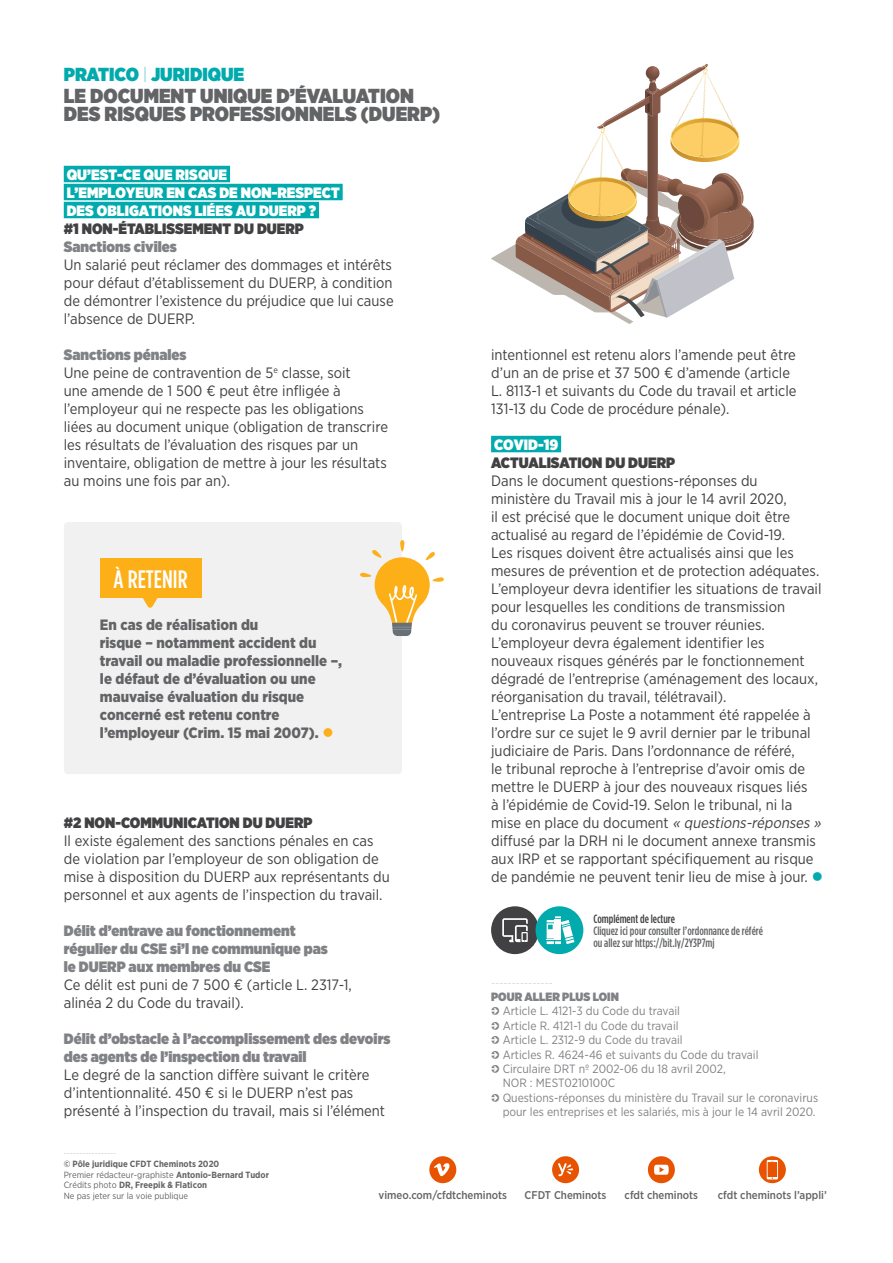
<style>
.page{position:relative;width:893px;height:1263px;background:#fff}
.page>*{position:absolute;margin:0;border:0;box-sizing:border-box;transform-origin:0 0}
.t1{font:500 25.2px "Gotham Condensed";color:#fff}
.t2{font:900 20.25px "Gotham Narrow";color:#636466}
.t3{font:900 18.9px "Gotham Narrow";color:#00aaad}
.t4{font:15px/18px "Gotham Narrow";color:#414042}
.t5{font:900 15px/18px "Gotham Narrow";color:#636466}
.t6{font:900 15px/18px "Gotham Narrow";color:#808285}
.t7{font:900 15px/18px "Gotham Narrow";color:#fff}
.t8{font:900 15px "Gotham Narrow";color:#414042}
.t9{font:12px/14.4px "Gotham Narrow";color:#808285}
.t10{font:500 12px/12px "Gotham Condensed";color:#636466}
.t11{font:500 12px "Gotham Condensed";color:#414042}
.t12{font:900 12px "Gotham Narrow";color:#808285}
.t13{font:500 11.25px "Gotham Narrow";color:#636466}
.t14{font:700 9px/10.8px "Gotham Narrow";color:#636466}
.t15{font:100 9px "Gotham Narrow";color:#636466}
.s1{font-weight:100;font-size:21.75px}
.s2{font-weight:900;color:#808285}
.s3{color:#fcaf17}
.s4{font-style:italic}
.s5{color:#00aaad}
.s6{font-weight:400}
</style>
<div class="page">
<div style="left:429px;top:1156px;width:27px;height:27px;background:#e75300;border-radius:50%"></div>
<svg style="left:434px;top:1163px;width:15px;height:13px"></svg>
<div style="left:552px;top:1156px;width:27px;height:27px;background:#e75300;border-radius:50%"></div>
<svg style="left:558px;top:1163px;width:15px;height:13px"></svg>
<div style="left:648px;top:1156px;width:27px;height:27px;background:#e75300;border-radius:50%"></div>
<svg style="left:654px;top:1165px;width:15px;height:10px"></svg>
<svg style="left:759px;top:1156px;width:27px;height:27px"></svg>
<svg style="left:767px;top:1160px;width:11px;height:19px"></svg>
<div style="left:64px;top:166px;width:166px;height:16px;background:#00aaad"></div>
<div style="left:64px;top:184px;width:279px;height:16px;background:#00aaad"></div>
<div style="left:64px;top:202px;width:255px;height:16px;background:#00aaad"></div>
<div style="left:491px;top:436px;width:70px;height:16px;background:#00aaad"></div>
<div style="left:64px;top:522px;width:338px;height:252px;background:#f1f1f2;border-radius:4px"></div>
<svg style="left:143px;top:598px;width:15px;height:10px"></svg>
<div style="left:100px;top:558px;width:101px;height:40px;background:#fcaf17"></div>
<svg style="left:360px;top:540px;width:84px;height:96px"></svg>
<svg style="left:491px;top:64px;width:263px;height:260px"></svg>
<div style="left:491px;top:906px;width:48px;height:48px;background:#414042;border-radius:50%"></div>
<svg style="left:502px;top:918px;width:26px;height:24px"></svg>
<div style="left:536px;top:906px;width:47px;height:48px;background:#00aaad;border-radius:50%"></div>
<svg style="left:547px;top:916px;width:27px;height:28px"></svg>
<p class="t3" style="left:64px;top:62px;width:182px">PRATICO <span class="s1">I</span> JURIDIQUE</p>
<h2 class="t2" style="left:64px;top:82px;width:304px">LE DOCUMENT UNIQUE D’ÉVALUATIO</h2>
<h2 class="t2" style="left:400px;top:82px;width:15px">N</h2>
<h2 class="t2" style="left:64px;top:101px;width:140px">DES RISQUES PRO</h2>
<h2 class="t2" style="left:229px;top:101px;width:154px">FESSIONNELS (DUE</h2>
<h2 class="t2" style="left:407px;top:101px;width:34px">RP)</h2>
<p class="t7" style="left:67px;top:165px;width:265px">QU’EST-CE QUE RISQUE<br>L’EMPLOYEUR EN CAS DE NON-RESPECT<br>DES OBLIGATIO</p>
<p class="t7" style="left:173px;top:201px;width:97px">NS LI ÉES AU DUE</p>
<p class="t7" style="left:287px;top:201px;width:30px">RP ?</p>
<p class="t8" style="left:64px;top:219px;width:204px">#1 NON-ÉTABLISSEMENT DU DUE</p>
<p class="t8" style="left:285px;top:219px;width:20px">RP</p>
<p class="t6" style="left:64px;top:237px;width:115px">SANCTIONS CIVILES</p>
<p class="t4" style="left:64px;top:255px;width:331px;text-align:justify">Un salarié peut réclamer des dommages et intérêts pour défaut d’établissement du DUERP, à condition de démontrer l’existence du préjudice que lui cause l’absence de DUERP.</p>
<p class="t4" style="left:64px;top:345px;width:326px"><span class="s2">SANCTIONS PÉNALES<br></span>Une peine de contravention de 5<sup>e</sup> classe, soit<br>une amende de 1 500 € peut être infligée à l’employeur qui ne respecte pas les obligations liées au document unique (obligation de transcrire les résultats de l’évaluation des risques par un inventaire, obligation de mettre à jour les résultats au moins une fois par an).</p>
<h1 class="t1" style="left:114px;top:565px;width:76px">À retenir</h1>
<p class="t5" style="left:100px;top:616px;width:244px">En cas de réalisation du<br>risque – notamment accident du travail ou maladie professionnelle –, le défaut de d’évaluation ou une mauvaise évaluation du risque concerné est retenu contre l’employeur (Crim. 15 mai 2007). <span class="s3">●</span></p>
<p class="t8" style="left:64px;top:813px;width:129px">#2 NON-COMMUNICATIO</p>
<p class="t8" style="left:230px;top:813px;width:47px">N DU DUE</p>
<p class="t8" style="left:294px;top:813px;width:20px">RP</p>
<p class="t4" style="left:64px;top:831px;width:328px">Il existe également des sanctions pénales en cas de violation par l’employeur de son obligation de mise à disposition du DUERP aux représentants du personnel et aux agents de l’inspection du travail.</p>
<p class="t6" style="left:64px;top:921px;width:266px">DÉLIT D’ENTRAVE AU FONCTIONNEMENT<br>RÉGULIER DU CSE SI’L NE COMMUNIQUE PAS<br>LE DUE</p>
<p class="t6" style="left:107px;top:957px;width:156px">RP AUX MEMBRES DU CSE</p>
<p class="t4" style="left:64px;top:975px;width:290px">Ce délit est puni de 7 500 € (article L. 2317-1, alinéa 2 du Code du travail).</p>
<p class="t6" style="left:64px;top:1029px;width:328px">DÉLIT D’OBSTACLE À L’ACCOMPLISSEMENT DES DEVOIRS<br>DES AGENTS DE L’INSPECTION DU TRAVAIL</p>
<p class="t4" style="left:64px;top:1065px;width:323px">Le degré de la sanction diffère suivant le critère d’intentionnalité. 450 € si le DUERP n’est pas présenté à l’inspection du travail, mais si l’élément</p>
<p class="t4" style="left:491px;top:345px;width:307px">intentionnel est retenu alors l’amende peut être d’un an de prise et 37 500 € d’amende (article L. 8113-1 et suivants du Code du travail et article 131-13 du Code de procédure pénale).</p>
<p class="t7" style="left:494px;top:435px;width:66px">COVID-19</p>
<p class="t8" style="left:491px;top:453px;width:78px">ACT UALISATIO</p>
<p class="t8" style="left:592px;top:453px;width:47px">N DU DUE</p>
<p class="t8" style="left:657px;top:453px;width:20px">RP</p>
<p class="t4" style="left:491px;top:471px;width:335px">Dans le document questions-réponses du<br>ministère du Travail mis à jour le 14 avril 2020,<br>il est précisé que le document unique doit être actualisé au regard de l’épidémie de Covid-19.<br>Les risques doivent être actualisés ainsi que les mesures de prévention et de protection adéquates.<br>L’employeur devra identifier les situations de travail pour lesquelles les conditions de transmission<br>du coronavirus peuvent se trouver réunies.<br>L’employeur devra également identifier les nouveaux risques générés par le fonctionnement dégradé de l’entreprise (aménagement des locaux, réorganisation du travail, télétravail).<br>L’entreprise La Poste a notamment été rappelée à l’ordre sur ce sujet le 9 avril dernier par le tribunal judiciaire de Paris. Dans l’ordonnance de référé,<br>le tribunal reproche à l’entreprise d’avoir omis de mettre le DUERP à jour des nouveaux risques liés<br>à l’épidémie de Covid-19. Selon le tribunal, ni la<br>m i se e n p l a ce d u d oc u m e n t <span class="s4">« questions-réponses » </span>diffusé par la DRH ni le document annexe transmis aux IRP et se rapportant spécifiquement au risque de pandémie ne peuvent tenir lieu de mise à jour. <span class="s5">●</span></p>
<p class="t11" style="left:593px;top:912px;width:83px">Complément de lecture</p>
<p class="t10" style="left:593px;top:925px;width:171px">Cliquez ici pour consulter l’ordonnance de référé ou allez sur https://bit.ly/2Y3P7mj</p>
<p class="t12" style="left:491px;top:988px;width:129px">POUR ALLER PLUS LOIN</p>
<p class="t9" style="left:503px;top:1004px;width:317px">Article L. 4121-3 du Code du travail<br>Article R. 4121-1 du Code du travail<br>Article L. 2312-9 du Code du travail<br>Articles R. 4624-46 et suivants du Code du travail<br>Circulaire DRT nº 2002-06 du 18 avril 2002,<br>NOR : MEST0210100C<br>Questions-réponses du ministère du Travail sur le coronavirus pour les entreprises et les salariés, mis à jour le 14 avril 2020.</p>
<p class="t15" style="left:64px;top:1147px;width:54px">-----------------</p>
<p class="t14" style="left:64px;top:1158px;width:207px">© Pôle juridique CFDT Cheminots 2020<br><span class="s6">Premier rédacteur-graphiste</span> Antonio-Bernard Tudor <span class="s6">Crédits photo</span> DR, Freepik &amp; Flaticon<br><span class="s6">Ne pas jeter sur la voie publique</span></p>
<p class="t13" style="left:379px;top:1188px;width:130px">vimeo.com/cfdtcheminots</p>
<p class="t13" style="left:525px;top:1188px;width:83px">CFDT Cheminots</p>
<p class="t13" style="left:625px;top:1188px;width:75px">cfdt cheminots</p>
<p class="t13" style="left:718px;top:1188px;width:111px">cfdt cheminots l’appli’</p>
</div>
